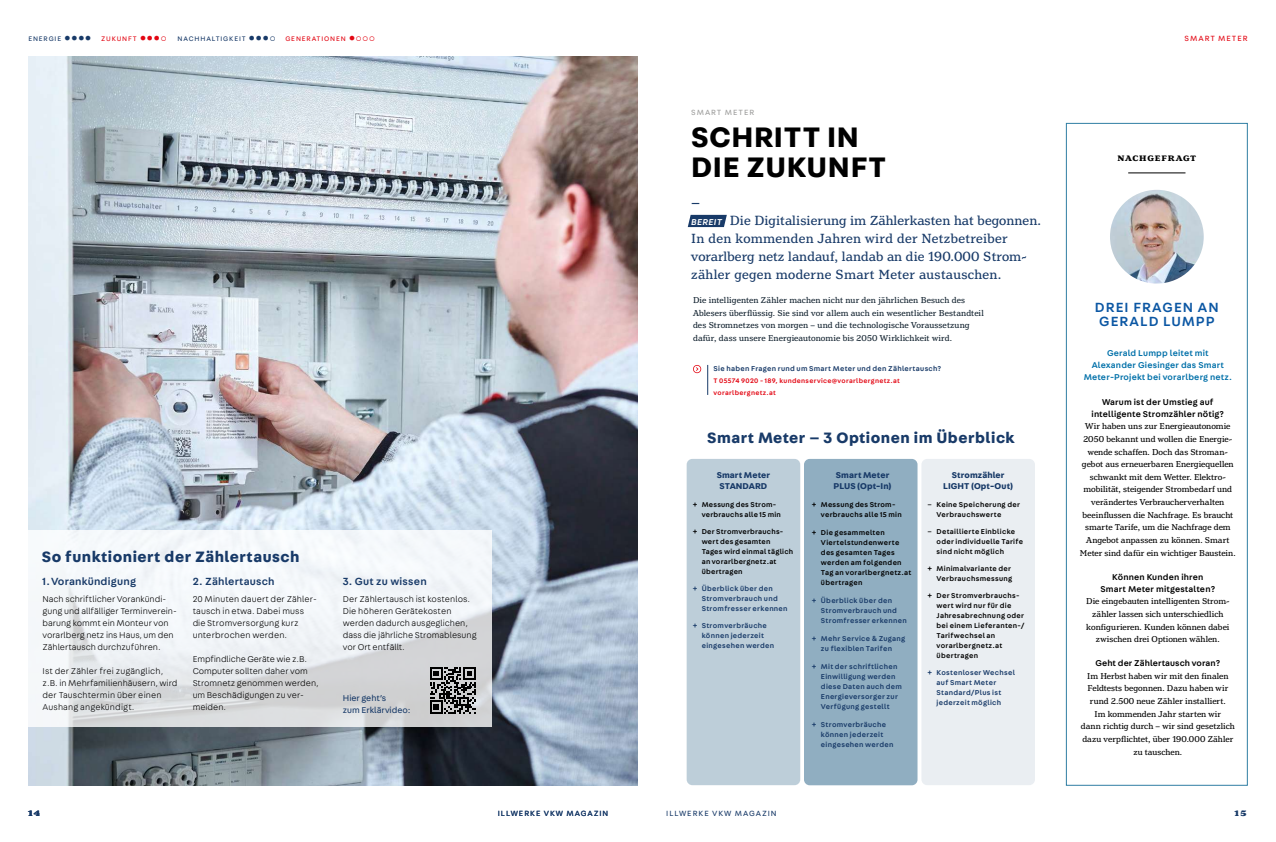
<style>
.page{position:relative;width:1276px;height:842px;background:#fff}
.page>*{position:absolute;margin:0;border:0;box-sizing:border-box;transform-origin:0 0}
.t1{font:700 30px/30px "Fabriga";letter-spacing:.025em;color:#000}
.t2{font:700 16px "Fabriga";letter-spacing:.035em;color:#183a68}
.t3{font:500 14.1px/14.1px "Fabriga";letter-spacing:.075em;color:#0a56a3;text-align:center}
.t4{font:14px/18px "Henriette";letter-spacing:.015em;color:#183a68}
.t5{font:500 12px "Fabriga";color:#183a68}
.t6{font:700 11.1px "Henriette";letter-spacing:.065em;color:#000}
.t7{font:500 11px "Fabriga";letter-spacing:.02em;color:#183a68}
.t8{font:800 11px "Henriette";color:#183a68}
.t9{font:9px/12.6px "Henriette";letter-spacing:.01em;color:#000;text-align:center}
.t10{font:300 9px/12px "Fabriga";color:#000}
.t11{font:9px/12.5px "Henriette";letter-spacing:.02em;color:#132330}
.t12{font:500 9px/12px "Fabriga";letter-spacing:.02em;color:#000;text-align:center}
.t13{font:500 9px/12px "Fabriga";letter-spacing:.02em;color:#0170a9;text-align:center}
.t14{font:700 9px/11px "Fabriga";letter-spacing:.01em;color:#183a68;text-align:center}
.t15{font:9px/12px "Fabriga";color:#183a68}
.t16{font:8px "Fabriga";letter-spacing:.12em;color:#183a68}
.t17{font:8px "Fabriga";letter-spacing:.12em;color:#e30613}
.t18{font:8px "Fabriga";letter-spacing:.12em;color:#9d9d9c}
.t19{font:500 7.5px/10px "Fabriga";letter-spacing:.035em;color:#000}
.t20{font:500 7.5px/10px "Fabriga";letter-spacing:.04em;color:#183a68}
.t21{font:500 7px/12px "Fabriga";letter-spacing:.045em;color:#e30613}
.t22{font:7px "Fabriga";letter-spacing:.12em;color:#183a68}
.t23{font:7px "Fabriga";letter-spacing:.12em;color:#e30613}
.s1{color:#e30613}
.s2{font-family:"Fabriga";font-weight:500;font-style:italic;font-size:9.1px;color:#fff}
</style>
<div class="page">
<div style="left:686px;top:459px;width:114px;height:326px;background:#bdced9;border-radius:6px"></div>
<div style="left:804px;top:459px;width:113px;height:326px;background:#90aec1;border-radius:6px"></div>
<img style="left:28px;top:57px;width:610px;height:728px">
<div style="left:1066px;top:123px;width:181px;height:663px;border:1px solid #307ea3"></div>
<svg style="left:688px;top:215px;width:39px;height:12px"></svg>
<img style="left:1110px;top:190px;width:93px;height:94px;border-radius:47px">
<hr style="left:1128px;top:172px;width:57px;height:1px;background:#000">
<svg style="left:28px;top:530px;width:464px;height:196px;fill:#f1f5f8"></svg>
<svg style="left:429px;top:667px;width:47px;height:46px;background:#646565"></svg>
<div style="left:921px;top:459px;width:114px;height:326px;background:#eaeef2;border-radius:6px"></div>
<svg style="left:693px;top:365px;width:8px;height:8px"></svg>
<hr style="left:707px;top:365px;width:1px;height:30px;background:#183a68">
<p class="t22" style="left:28px;top:34px;width:140px">ENERGIE ●●●● <span class="s1">ZUKUNFT</span> <span class="s1">●●●○</span></p>
<p class="t22" style="left:178px;top:34px;width:99px">NACHHALTIGKEIT ●●●○</p>
<p class="t23" style="left:285px;top:34px;width:91px">GENERATIONEN ●○○○</p>
<h2 class="t2" style="left:42px;top:546px;width:259px">So funktioniert der Zählertausch</h2>
<p class="t7" style="left:43px;top:574px;width:95px">1.Vorankündigung</p>
<p class="t10" style="left:43px;top:593px;width:136px">Nach schriftlicher Vorankündi&shy;gung und allfälliger Terminverein&shy;barung kommt ein Monteur von vorarlberg netz ins Haus, um den<br>Zählertausch durchzuführen.</p>
<p class="t10" style="left:43px;top:665px;width:136px">Ist der Zähler frei zugänglich, z.B. in Mehrfamilienhäusern, wird der Tauschtermin über einen<br>Aushang angekündigt.</p>
<p class="t7" style="left:193px;top:574px;width:83px">2. Zählertausch</p>
<p class="t10" style="left:193px;top:593px;width:126px">20 Minuten dauert der Zähler&shy;tausch in etwa. Dabei muss die Stromversorgung kurz unterbrochen werden.</p>
<p class="t10" style="left:193px;top:653px;width:127px">Empfindliche Geräte wie z.B.<br>Computer sollten daher vom<br>Stromnetz genommen werden, um Beschädigungen zu ver&shy;meiden.</p>
<p class="t7" style="left:343px;top:574px;width:85px">3. Gut zu wissen</p>
<p class="t10" style="left:343px;top:593px;width:135px">Der Zählertausch ist kostenlos.<br>Die höheren Gerätekosten werden dadurch ausgeglichen, dass die jährliche Stromablesung vor Ort entfällt.</p>
<p class="t15" style="left:343px;top:692px;width:69px">Hier geht’s<br>zum Erklärvideo:</p>
<p class="t18" style="left:691px;top:108px;width:64px">SMART METER</p>
<h1 class="t1" style="left:691px;top:120px;width:196px">SCHRITT IN<br>DIE ZUKUNFT</h1>
<p class="t17" style="left:1184px;top:33px;width:64px">SMART METER</p>
<p class="t6" style="left:1117px;top:150px;width:80px">nachgefragt</p>
<h3 class="t5" style="left:691px;top:195px;width:11px">—</h3>
<h3 class="t4" style="left:691px;top:211px;width:351px"><span class="s2">BEREIT</span> Die Digitalisierung im Zählerkasten hat begonnen.<br>In den kommenden Jahren wird der Netzbetreiber vorarlberg netz landauf, landab an die 190.000 Strom&shy;zähler gegen moderne Smart Meter austauschen.</h3>
<p class="t11" style="left:693px;top:294px;width:292px">Die intelligenten Zähler machen nicht nur den jährlichen Besuch des Ablesers überflüssig. Sie sind vor allem auch ein wesentlicher Bestandteil des Stromnetzes von morgen – und die technologische Voraussetzung dafür, dass unsere Energieautonomie bis 2050 Wirklichkeit wird.</p>
<h3 class="t3" style="left:1095px;top:299px;width:125px">DREI FRAGEN AN<br>GERALD LUMPP</h3>
<p class="t20" style="left:713px;top:363px;width:229px">Sie haben Fragen rund um Smart Meter und den Zählertausch?</p>
<p class="t21" style="left:713px;top:374px;width:188px">T 05574 9020 - 189, kundenservice@vorarlbergnetz.at vorarlbergnetz.at</p>
<h2 class="t2" style="left:707px;top:427px;width:309px">Smart Meter – 3 Optionen im Überblick</h2>
<p class="t14" style="left:716px;top:469px;width:55px">Smart Meter<br>STANDARD</p>
<p class="t19" style="left:702px;top:499px;width:81px;text-indent:-9px">+ Messung des Strom&shy;verbrauchs alle 15 min</p>
<p class="t19" style="left:702px;top:526px;width:93px;text-indent:-9px">+ Der Stromverbrauchs&shy;wert des gesamten<br>Tages wird einmal täglich an vorarlbergnetz.at übertragen</p>
<p class="t20" style="left:702px;top:583px;width:87px;text-indent:-9px">+ Überblick über den<br>Stromverbrauch und<br>Stromfresser erkennen</p>
<p class="t20" style="left:702px;top:620px;width:74px;text-indent:-9px">+ Stromverbräuche können jederzeit eingesehen werden</p>
<p class="t14" style="left:943px;top:469px;width:71px">Stromzähler<br>LIGHT (Opt-Out)</p>
<p class="t19" style="left:936px;top:499px;width:85px;text-indent:-9px">– Keine Speicherung der<br>Verbrauchswerte</p>
<p class="t19" style="left:936px;top:526px;width:88px;text-indent:-9px">– Detaillierte Einblicke oder individuelle Tarife sind nicht möglich</p>
<p class="t19" style="left:927px;top:563px;width:86px;text-align:right">+ Minimalvariante der<br>Verbrauchsmessung</p>
<p class="t19" style="left:936px;top:590px;width:89px;text-indent:-9px">+ Der Stromverbrauchs&shy;wert wird nur für die<br>Jahresabrechnung oder bei einem Lieferanten-/<br>Tarifwechsel an vorarlbergnetz.at übertragen</p>
<p class="t20" style="left:936px;top:667px;width:80px;text-indent:-9px">+ Kostenloser Wechsel auf Smart Meter<br>Standard/Plus ist jederzeit möglich</p>
<p class="t14" style="left:833px;top:469px;width:60px;text-align:left">Smart Meter<br>PLUS (Opt-In)</p>
<p class="t19" style="left:821px;top:499px;width:82px;text-indent:-9px">+ Messung des Strom&shy;verbrauchs alle 15 min</p>
<p class="t19" style="left:821px;top:527px;width:92px;text-indent:-9px">+ Die gesammelten<br>Viertelstundenwerte des gesamten Tages werden am folgenden<br>Tag an vorarlbergnetz.at übertragen</p>
<p class="t20" style="left:821px;top:595px;width:87px;text-indent:-9px">+ Überblick über den<br>Stromverbrauch und<br>Stromfresser erkennen</p>
<p class="t20" style="left:812px;top:633px;width:95px;text-align:center">+ Mehr Service &amp; Zugang zu flexiblen Tarifen</p>
<p class="t20" style="left:821px;top:661px;width:82px;text-indent:-9px">+ Mit der schriftlichen<br>Einwilligung werden diese Daten auch dem<br>Energieversorger zur<br>Verfügung gestellt</p>
<p class="t20" style="left:821px;top:719px;width:74px;text-indent:-9px">+ Stromverbräuche können jederzeit eingesehen werden</p>
<p class="t13" style="left:1083px;top:346px;width:150px">Gerald Lumpp leitet mit<br>Alexander Giesinger das Smart<br>Meter-Projekt bei vorarlberg netz.</p>
<p class="t12" style="left:1091px;top:395px;width:134px">Warum ist der Umstieg auf intelligente Stromzähler nötig?</p>
<p class="t9" style="left:1080px;top:420px;width:157px">Wir haben uns zur Energieautonomie 2050 bekannt und wollen die Energie&shy;wende schaffen. Doch das Stroman&shy;gebot aus erneuerbaren Energiequellen schwankt mit dem Wetter. Elektro&shy;mobilität, steigender Strombedarf und verändertes Verbraucherverhalten beeinflussen die Nachfrage. Es braucht smarte Tarife, um die Nachfrage dem Angebot anpassen zu können. Smart Meter sind dafür ein wichtiger Baustein.</p>
<p class="t12" style="left:1100px;top:570px;width:116px">Können Kunden ihren<br>Smart Meter mitgestalten?</p>
<p class="t9" style="left:1086px;top:595px;width:145px">Die eingebauten intelligenten Strom&shy;zähler lassen sich unterschiedlich konfigurieren. Kunden können dabei zwischen drei Optionen wählen.</p>
<p class="t12" style="left:1095px;top:657px;width:126px">Geht der Zählertausch voran?</p>
<p class="t9" style="left:1081px;top:669px;width:155px">Im Herbst haben wir mit den finalen<br>Feldtests begonnen. Dazu haben wir rund 2.500 neue Zähler installiert.<br>Im kommenden Jahr starten wir<br>dann richtig durch – wir sind gesetzlich dazu verpflichtet, über 190.000 Zähler zu tauschen.</p>
<p class="t8" style="left:28px;top:806px;width:13px">14</p>
<p class="t16" style="left:498px;top:808px;width:112px">ILLWERKE VKW MAGAZIN</p>
<p class="t16" style="left:666px;top:808px;width:112px">ILLWERKE VKW MAGAZIN</p>
<p class="t8" style="left:1234px;top:806px;width:13px">15</p>
</div>
